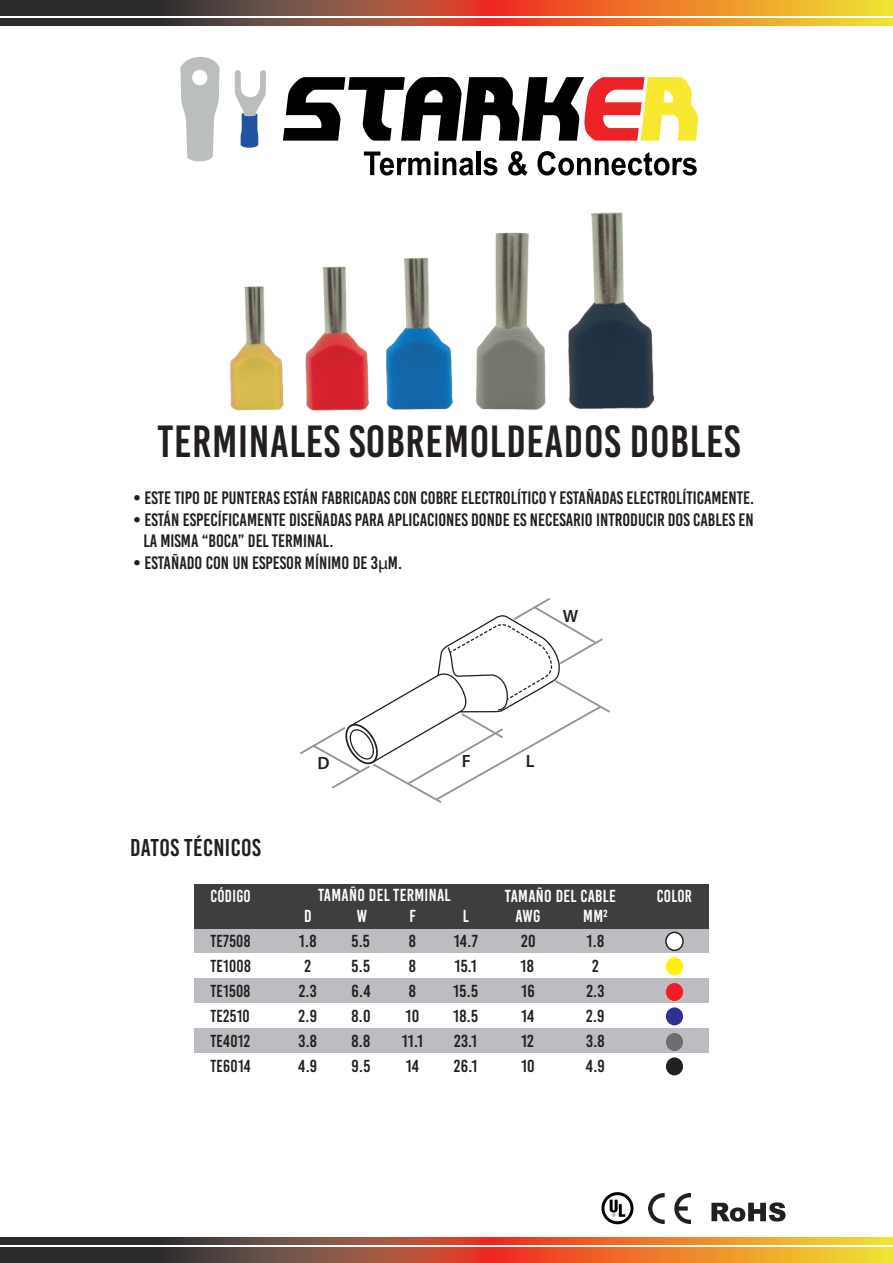
<style>
.page{position:relative;width:893px;height:1263px;background:#fff}
.page>*{position:absolute;margin:0;border:0;box-sizing:border-box;transform-origin:0 0}
.t1{font:45px "Bebas Kai";letter-spacing:.015em;color:#231f20}
.t2{font:24.3px "Bebas Kai";letter-spacing:.02em;color:#231f20}
.t3{font:18px/21.6px "Bebas Kai";color:#231f20}
.t4{font:600 17.85px "Myriad Pro";color:#231f20}
.t5{font:17.4px/25px "Bebas Kai";letter-spacing:.02em;color:#231f20}
.t6{font:17.4px "Bebas Kai";letter-spacing:.02em;color:#fff}
.t7{font:17.4px "Bebas Kai";letter-spacing:.02em;color:#231f20;scale:.95 1}
.t8{font:17.4px "Bebas Kai";letter-spacing:.02em;color:#fff;scale:.95 1}
.s1{font-family:"Myriad Pro"}
</style>
<div class="page">
<img style="left:648px;top:1193px;width:43px;height:31px">
<svg style="left:0;top:0;width:893px;height:15px;background:#a66031"></svg>
<svg style="left:0;top:18px;width:893px;height:7px;background:#a66031"></svg>
<svg style="left:0;top:1248px;width:893px;height:15px;background:#a66031"></svg>
<svg style="left:0;top:1237px;width:893px;height:8px;background:#a66031"></svg>
<svg style="left:711px;top:1202px;width:75px;height:20px"></svg>
<svg style="left:601px;top:1192px;width:33px;height:32px"></svg>
<svg style="left:364px;top:151px;width:110px;height:25px"></svg>
<hr style="left:477px;top:151px;width:4px;height:24px;background:#000001">
<svg style="left:483px;top:158px;width:14px;height:18px"></svg>
<svg style="left:508px;top:151px;width:20px;height:25px"></svg>
<svg style="left:537px;top:151px;width:160px;height:25px"></svg>
<svg style="left:283px;top:77px;width:415px;height:64px"></svg>
<svg style="left:180px;top:57px;width:40px;height:105px"></svg>
<svg style="left:235px;top:70px;width:31px;height:78px"></svg>
<div style="left:194px;top:929px;width:514px;height:25px;background:#bcbdc0"></div>
<div style="left:194px;top:885px;width:514px;height:22px;background:#3e3e3f"></div>
<div style="left:194px;top:907px;width:514px;height:22px;background:#3e3e3f"></div>
<div style="left:194px;top:979px;width:514px;height:25px;background:#bcbdc0"></div>
<div style="left:666px;top:932px;width:17px;height:18px;background:#fff;border-radius:50%"></div>
<div style="left:665px;top:932px;width:19px;height:19px;border:1px solid #231f20;border-radius:50%"></div>
<div style="left:666px;top:957px;width:17px;height:18px;background:#fff101;border-radius:50%"></div>
<div style="left:666px;top:983px;width:17px;height:18px;background:#ee1d23;border-radius:50%"></div>
<div style="left:194px;top:1029px;width:514px;height:25px;background:#bcbdc0"></div>
<div style="left:666px;top:1007px;width:17px;height:18px;background:#2e3092;border-radius:50%"></div>
<div style="left:666px;top:1033px;width:17px;height:18px;background:#6c6d70;border-radius:50%"></div>
<div style="left:666px;top:1057px;width:17px;height:18px;background:#231f20;border-radius:50%"></div>
<svg style="left:300px;top:598px;width:310px;height:205px"></svg>
<img style="left:230px;top:286px;width:54px;height:125px">
<img style="left:305px;top:266px;width:65px;height:145px">
<img style="left:386px;top:257px;width:67px;height:153px">
<img style="left:476px;top:232px;width:70px;height:178px">
<img style="left:568px;top:212px;width:87px;height:197px">
<h1 class="t1" style="left:157px;top:417px;width:584px">TERMINALES SOBREMOLDEADOS DOBLES</h1>
<p class="t3" style="left:133px;top:487px;width:623px">• ESTE TIPO DE PUNTERAS ESTÁN FABRICADAS CON COBRE ELECTROLÍTICO Y ESTAÑADAS ELECTROLÍTICAMENTE.</p>
<p class="t3" style="left:143px;top:509px;width:612px;text-indent:-10px">• ESTÁN ESPECÍFICAMENTE DISEÑADAS PARA APLICACIONES DONDE ES NECESARIO INTRODUCIR DOS CABLES EN<br>LA MISMA “BOCA” DEL TERMINAL.</p>
<p class="t3" style="left:133px;top:552px;width:271px">• ESTAÑADO CON UN ESPESOR MÍNIMO DE 3<span class="s1">μ</span>M.</p>
<h2 class="t2" style="left:130px;top:835px;width:132px">DATOS TÉCNICOS</h2>
<p class="t4" style="left:563px;top:604px;width:17px">W</p>
<p class="t4" style="left:317px;top:751px;width:14px">D</p>
<p class="t4" style="left:462px;top:749px;width:11px">F</p>
<p class="t4" style="left:526px;top:749px;width:10px">L</p>
<p class="t6" style="left:318px;top:886px;width:134px">TAMAÑO DEL TERMINAL</p>
<p class="t8" style="left:210px;top:886px;width:44px">CÓDIGO</p>
<p class="t6" style="left:505px;top:886px;width:113px">TAMAÑO DEL CABLE</p>
<p class="t8" style="left:657px;top:886px;width:39px">COLOR</p>
<p class="t5" style="left:521px;top:929px;width:16px">20<br>18</p>
<p class="t6" style="left:304px;top:907px;width:9px">D</p>
<p class="t6" style="left:409px;top:907px;width:8px">F</p>
<p class="t6" style="left:515px;top:907px;width:26px">AWG</p>
<p class="t5" style="left:299px;top:929px;width:19px">1.8</p>
<p class="t5" style="left:409px;top:929px;width:9px">8</p>
<p class="t5" style="left:304px;top:954px;width:8px">2</p>
<p class="t5" style="left:409px;top:954px;width:9px">8</p>
<p class="t6" style="left:583px;top:907px;width:26px">MM2</p>
<p class="t5" style="left:586px;top:929px;width:20px;text-align:center">1.8<br>2<br>2.3</p>
<p class="t6" style="left:357px;top:907px;width:12px">W</p>
<p class="t5" style="left:351px;top:929px;width:21px;text-align:justify">5.5<br>5.5<br>6.4</p>
<p class="t6" style="left:463px;top:907px;width:8px">L</p>
<p class="t7" style="left:210px;top:932px;width:44px">TE7508</p>
<p class="t5" style="left:454px;top:929px;width:26px">14.7<br>15.1</p>
<p class="t7" style="left:210px;top:957px;width:44px">TE1008</p>
<p class="t7" style="left:210px;top:982px;width:44px">TE1508</p>
<p class="t5" style="left:521px;top:979px;width:15px">16</p>
<p class="t5" style="left:299px;top:979px;width:20px">2.3</p>
<p class="t5" style="left:409px;top:979px;width:9px">8</p>
<p class="t5" style="left:453px;top:979px;width:26px">15.5</p>
<p class="t7" style="left:210px;top:1007px;width:43px">TE2510</p>
<p class="t5" style="left:298px;top:1004px;width:20px">2.9</p>
<p class="t5" style="left:405px;top:1004px;width:15px">10</p>
<p class="t5" style="left:521px;top:1004px;width:15px">14</p>
<p class="t7" style="left:210px;top:1032px;width:43px">TE4012</p>
<p class="t5" style="left:521px;top:1029px;width:14px">12</p>
<p class="t5" style="left:351px;top:1004px;width:21px">8.0<br>8.8</p>
<p class="t5" style="left:586px;top:1004px;width:20px">2.9<br>3.8</p>
<p class="t5" style="left:453px;top:1004px;width:26px">18.5</p>
<p class="t5" style="left:298px;top:1029px;width:20px">3.8</p>
<p class="t5" style="left:402px;top:1029px;width:23px">11.1</p>
<p class="t5" style="left:454px;top:1029px;width:24px">23.1</p>
<p class="t7" style="left:210px;top:1057px;width:44px">TE6014</p>
<p class="t5" style="left:298px;top:1054px;width:21px">4.9</p>
<p class="t5" style="left:352px;top:1054px;width:20px">9.5</p>
<p class="t5" style="left:406px;top:1054px;width:15px">14</p>
<p class="t5" style="left:454px;top:1054px;width:25px">26.1</p>
<p class="t5" style="left:521px;top:1054px;width:15px">10</p>
<p class="t5" style="left:586px;top:1054px;width:21px">4.9</p>
</div>
